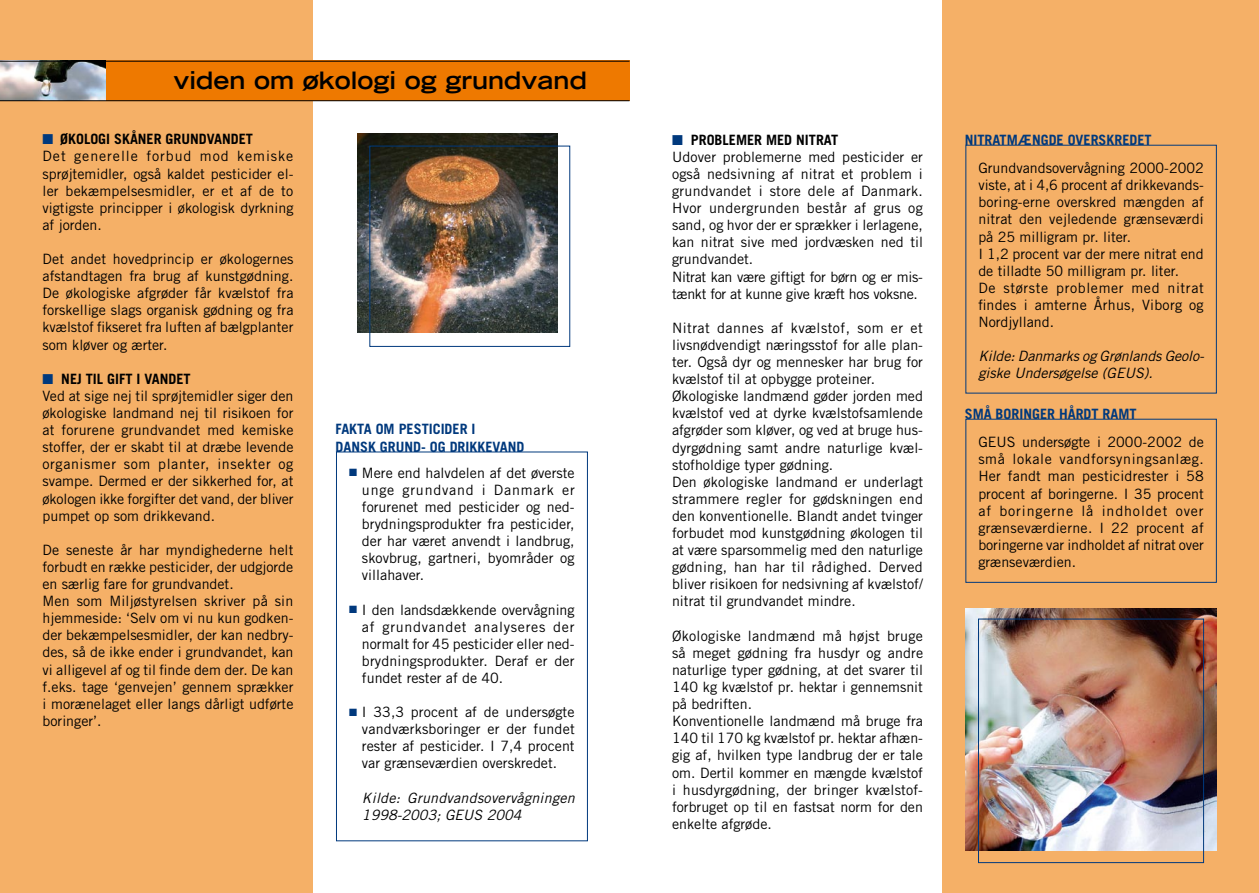
<style>
.page{position:relative;width:1259px;height:893px;background:#fff}
.page>*{position:absolute;margin:0;border:0;box-sizing:border-box;transform-origin:0 0}
.t1{font:700 expanded 24px "Trade Gothic LH";color:#000}
.t2{font:14.25px/17.1px "Trade Gothic";color:#000}
.t3{font:700 14.25px/17.1px "Trade Gothic";color:#00397d}
.t4{font:italic 14.25px/17.1px "Trade Gothic";color:#000}
.t5{font:italic 14.25px/17.1px "Trade Gothic";letter-spacing:.02em;color:#000}
.s1{color:#00397d}
.s2{font-weight:700}
</style>
<div class="page">
<div style="left:942px;top:0;width:317px;height:893px;background:#f5b067"></div>
<div style="left:0;top:0;width:313px;height:893px;background:#f5b067"></div>
<div style="left:0;top:61px;width:629px;height:40px;background:#ee7900"></div>
<div style="left:336px;top:452px;width:251px;height:389px;border:1px solid #00397d"></div>
<img style="left:0;top:62px;width:105px;height:38px">
<hr style="left:0;top:100px;width:629px;height:1px;background:#000">
<hr style="left:0;top:61px;width:629px;height:1px;background:#000">
<img style="left:357px;top:133px;width:200px;height:200px">
<div style="left:370px;top:146px;width:200px;height:201px;border:1px solid #00397d"></div>
<img style="left:965px;top:608px;width:251px;height:242px">
<div style="left:978px;top:619px;width:225px;height:244px;border:1px solid #00397d"></div>
<div style="left:965px;top:419px;width:251px;height:164px;border:1px solid #00397d"></div>
<h1 class="t1" style="left:173px;top:65px;width:415px">viden om økologi og grundvand</h1>
<p class="t2" style="left:43px;top:131px;width:252px"><span class="s1">■</span> <span class="s2">ØKOLOGI SKÅNER GRUNDVANDET<br></span>Det generelle forbud mod kemiske sprøjtemidler, også kaldet pesticider el&shy;ler bekæmpelsesmidler, er et af de to vigtigste principper i økologisk dyrkning af jorden.</p>
<p class="t2" style="left:43px;top:250px;width:253px;text-align:justify">Det andet hovedprincip er økologernes afstandtagen fra brug af kunstgødning.<br>De økologiske afgrøder får kvælstof fra forskellige slags organisk gødning og fra kvælstof fikseret fra luften af bælgplanter som kløver og ærter.</p>
<p class="t2" style="left:43px;top:370px;width:253px"><span class="s1">■</span> <span class="s2">NEJ TIL GIFT I VANDET<br></span>Ved at sige nej til sprøjtemidler siger den økologiske landmand nej til risikoen for at forurene grundvandet med kemiske stoffer, der er skabt til at dræbe levende organismer som planter, insekter og svampe. Dermed er der sikkerhed for, at økologen ikke forgifter det vand, der bliver pumpet op som drikkevand.</p>
<p class="t2" style="left:43px;top:541px;width:252px">De seneste år har myndighederne helt forbudt en række pesticider, der udgjorde en særlig fare for grundvandet.<br>Men som Miljøstyrelsen skriver på sin hjemmeside: ‘Selv om vi nu kun godken&shy;der bekæmpelsesmidler, der kan nedbry&shy;des, så de ikke ender i grundvandet, kan vi alligevel af og til finde dem der. De kan f.eks. tage ‘genvejen’ gennem sprækker i morænelaget eller langs dårligt udførte boringer’.</p>
<p class="t3" style="left:335px;top:421px;width:190px">FAKTA OM PESTICIDER I<br>DANSK GRUND- OG DRIKKEVAND</p>
<p class="t2" style="left:362px;top:464px;width:214px;text-align:justify;text-indent:-13px"><span class="s1">■</span> Mere end halvdelen af det øverste unge grundvand i Danmark er forurenet med pesticider og ned&shy;brydningsprodukter fra pesticider, der har været anvendt i landbrug, skovbrug, gartneri, byområder og villahaver.</p>
<p class="t2" style="left:362px;top:601px;width:214px;text-align:justify;text-indent:-13px"><span class="s1">■</span> I den landsdækkende overvågning af grundvandet analyseres der normalt for 45 pesticider eller ned&shy;brydningsprodukter. Deraf er der fundet rester af de 40.</p>
<p class="t2" style="left:362px;top:703px;width:214px;text-align:justify;text-indent:-13px"><span class="s1">■</span> I 33,3 procent af de undersøgte vandværksboringer er der fundet rester af pesticider. I 7,4 procent var grænseværdien overskredet.</p>
<p class="t5" style="left:362px;top:789px;width:214px">Kilde: Grundvandsovervågningen<br>1998-2003; GEUS 2004</p>
<p class="t2" style="left:672px;top:131px;width:252px"><span class="s1">■</span> <span class="s2">PROBLEMER MED NITRAT<br></span>Udover problemerne med pesticider er også nedsivning af nitrat et problem i grundvandet i store dele af Danmark.<br>Hvor undergrunden består af grus og sand, og hvor der er sprækker i lerlagene, kan nitrat sive med jordvæsken ned til grundvandet.<br>Nitrat kan være giftigt for børn og er mis&shy;tænkt for at kunne give kræft hos voksne.</p>
<p class="t2" style="left:672px;top:319px;width:252px">Nitrat dannes af kvælstof, som er et livsnødvendigt næringsstof for alle plan&shy;ter. Også dyr og mennesker har brug for kvælstof til at opbygge proteiner.<br>Økologiske landmænd gøder jorden med kvælstof ved at dyrke kvælstofsamlende afgrøder som kløver, og ved at bruge hus&shy;dyrgødning samt andre naturlige kvæl&shy;stofholdige typer gødning.<br>Den økologiske landmand er underlagt strammere regler for gødskningen end den konventionelle. Blandt andet tvinger forbudet mod kunstgødning økologen til at være sparsommelig med den naturlige gødning, han har til rådighed. Derved bliver risikoen for nedsivning af kvælstof/ nitrat til grundvandet mindre.</p>
<p class="t2" style="left:672px;top:627px;width:252px">Økologiske landmænd må højst bruge så meget gødning fra husdyr og andre naturlige typer gødning, at det svarer til 140 kg kvælstof pr. hektar i gennemsnit på bedriften.<br>Konventionelle landmænd må bruge fra 140 til 170 kg kvælstof pr. hektar afhæn&shy;gig af, hvilken type landbrug der er tale om. Dertil kommer en mængde kvælstof i husdyrgødning, der bringer kvælstof&shy;forbruget op til en fastsat norm for den enkelte afgrøde.</p>
<p class="t3" style="left:964px;top:131px;width:188px">NITRATMÆNGDE OVERSKREDET</p>
<p class="t2" style="left:978px;top:159px;width:227px">Grundvandsovervågning 2000-2002 viste, at i 4,6 procent af drikkevands&shy;boring-erne overskred mængden af nitrat den vejledende grænseværdi på 25 milligram pr. liter.<br>I 1,2 procent var der mere nitrat end de tilladte 50 milligram pr. liter.<br>De største problemer med nitrat findes i amterne Århus, Viborg og<br>Nordjylland.</p>
<p class="t4" style="left:978px;top:347px;width:227px">Kilde: Danmarks og Grønlands Geolo&shy;giske Undersøgelse (GEUS).</p>
<p class="t3" style="left:964px;top:405px;width:173px">SMÅ BORINGER HÅRDT RAMT</p>
<p class="t2" style="left:978px;top:433px;width:227px;text-align:justify">GEUS undersøgte i 2000-2002 de små lokale vandforsyningsanlæg.<br>Her fandt man pesticidrester i 58 procent af boringerne. I 35 procent af boringerne lå indholdet over grænseværdierne. I 22 procent af boringerne var indholdet af nitrat over grænseværdien.</p>
</div>
